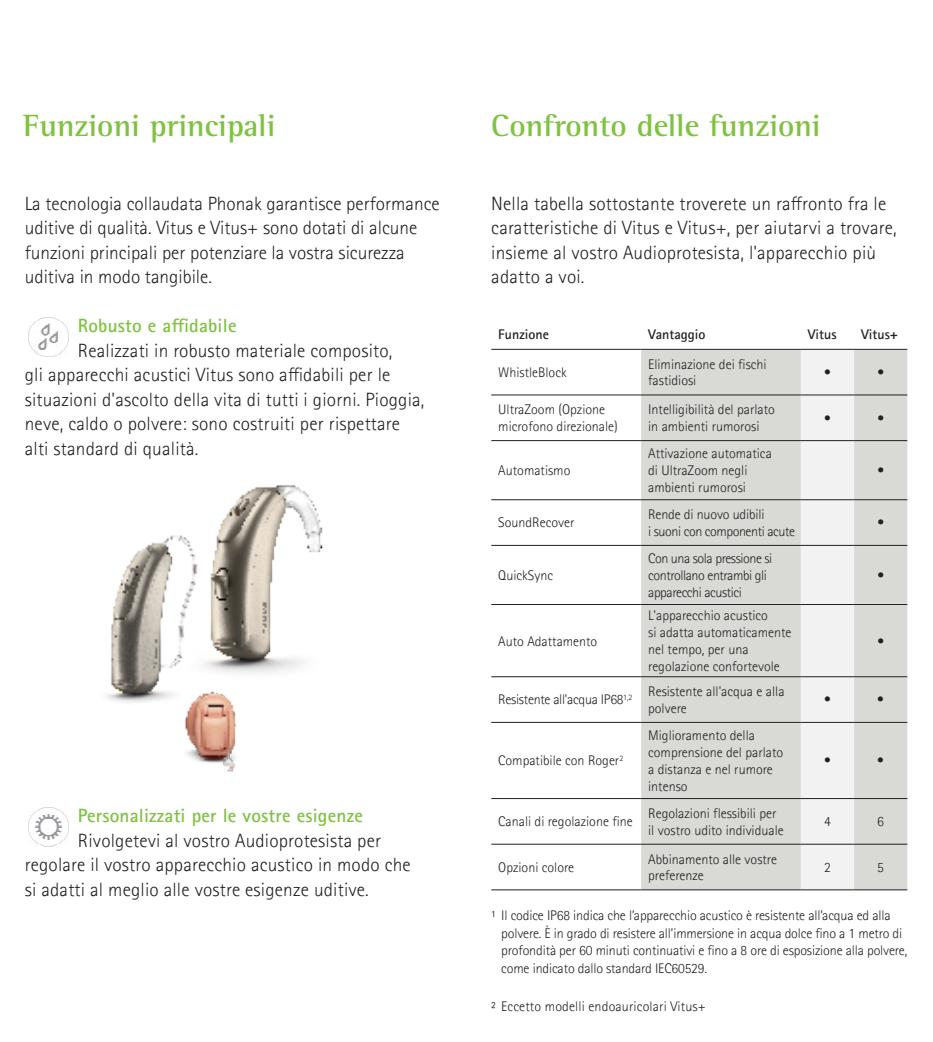
<style>
.page{position:relative;width:933px;height:1042px;background:#fff}
.page>*{position:absolute;margin:0;border:0;box-sizing:border-box;transform-origin:0 0}
.t1{font:700 31.5px "Rotis Semifor Phonak";color:#7fc241}
.t2{font:300 19.25px/24.5px "Rotis Sansfor Phonak";letter-spacing:.01em;color:#231f20}
.t3{font:700 19.25px "Rotis Sansfor Phonak";letter-spacing:.01em;color:#7fc241}
.t4{font:300 14px/16.8px "Rotis Sansfor Phonak";color:#231f20}
.t5{font:300 14px/16.8px "Rotis Sansfor Phonak";letter-spacing:-.03em;color:#231f20}
.t6{font:700 14px "Rotis Sansfor Phonak";color:#231f20}
</style>
<div class="page">
<div style="left:641px;top:350px;width:266px;height:539px;background:#d9d9d6"></div>
<div style="left:801px;top:350px;width:53px;height:539px;background:#f1f2f1"></div>
<hr style="left:491px;top:395px;width:150px;height:1px;background:#231f20">
<hr style="left:641px;top:395px;width:160px;height:1px;background:#231f20">
<hr style="left:801px;top:395px;width:53px;height:1px;background:#231f20">
<hr style="left:854px;top:395px;width:53px;height:1px;background:#231f20">
<hr style="left:491px;top:440px;width:150px;height:1px;background:#231f20">
<hr style="left:641px;top:440px;width:160px;height:1px;background:#231f20">
<hr style="left:801px;top:440px;width:53px;height:1px;background:#231f20">
<hr style="left:854px;top:440px;width:53px;height:1px;background:#231f20">
<hr style="left:491px;top:499px;width:150px;height:1px;background:#231f20">
<hr style="left:641px;top:499px;width:160px;height:1px;background:#231f20">
<hr style="left:801px;top:499px;width:53px;height:1px;background:#231f20">
<hr style="left:854px;top:499px;width:53px;height:1px;background:#231f20">
<hr style="left:491px;top:545px;width:150px;height:1px;background:#231f20">
<hr style="left:641px;top:545px;width:160px;height:1px;background:#231f20">
<hr style="left:801px;top:545px;width:53px;height:1px;background:#231f20">
<hr style="left:854px;top:545px;width:53px;height:1px;background:#231f20">
<hr style="left:491px;top:604px;width:150px;height:1px;background:#231f20">
<hr style="left:641px;top:604px;width:160px;height:1px;background:#231f20">
<hr style="left:801px;top:604px;width:53px;height:1px;background:#231f20">
<hr style="left:854px;top:604px;width:53px;height:1px;background:#231f20">
<hr style="left:491px;top:676px;width:150px;height:1px;background:#231f20">
<hr style="left:641px;top:676px;width:160px;height:1px;background:#231f20">
<hr style="left:801px;top:676px;width:53px;height:1px;background:#231f20">
<hr style="left:854px;top:676px;width:53px;height:1px;background:#231f20">
<hr style="left:491px;top:722px;width:150px;height:1px;background:#231f20">
<hr style="left:641px;top:722px;width:160px;height:1px;background:#231f20">
<hr style="left:801px;top:722px;width:53px;height:1px;background:#231f20">
<hr style="left:854px;top:722px;width:53px;height:1px;background:#231f20">
<hr style="left:491px;top:798px;width:150px;height:1px;background:#231f20">
<hr style="left:641px;top:798px;width:160px;height:1px;background:#231f20">
<hr style="left:801px;top:798px;width:53px;height:1px;background:#231f20">
<hr style="left:854px;top:798px;width:53px;height:1px;background:#231f20">
<hr style="left:491px;top:844px;width:150px;height:1px;background:#231f20">
<hr style="left:641px;top:844px;width:160px;height:1px;background:#231f20">
<hr style="left:801px;top:844px;width:53px;height:1px;background:#231f20">
<hr style="left:854px;top:844px;width:53px;height:1px;background:#231f20">
<hr style="left:491px;top:349px;width:150px;height:1px;background:#231f20">
<hr style="left:641px;top:349px;width:160px;height:1px;background:#231f20">
<hr style="left:801px;top:349px;width:53px;height:1px;background:#231f20">
<hr style="left:854px;top:349px;width:53px;height:1px;background:#231f20">
<hr style="left:491px;top:889px;width:150px;height:1px;background:#231f20">
<hr style="left:641px;top:889px;width:160px;height:1px;background:#231f20">
<hr style="left:801px;top:889px;width:53px;height:1px;background:#231f20">
<hr style="left:854px;top:889px;width:53px;height:1px;background:#231f20">
<img style="left:28px;top:317px;width:40px;height:40px">
<img style="left:28px;top:807px;width:40px;height:40px">
<img style="left:106px;top:535px;width:74px;height:168px">
<img style="left:180px;top:485px;width:143px;height:189px">
<img style="left:144px;top:681px;width:92px;height:91px">
<h1 class="t1" style="left:23px;top:106px;width:254px">Funzioni principali</h1>
<h1 class="t1" style="left:491px;top:106px;width:331px">Confronto delle funzioni</h1>
<h2 class="t2" style="left:25px;top:191px;width:416px">La tecnologia collaudata Phonak garantisce performance uditive di qualità. Vitus e Vitus+ sono dotati di alcune funzioni principali per potenziare la vostra sicurezza uditiva in modo tangibile.</h2>
<h2 class="t3" style="left:78px;top:313px;width:160px">Robusto e affidabile</h2>
<p class="t2" style="left:25px;top:338px;width:401px;text-indent:53px">Realizzati in robusto materiale composito,<br>gli apparecchi acustici Vitus sono affidabili per le situazioni d'ascolto della vita di tutti i giorni. Pioggia, neve, caldo o polvere: sono costruiti per rispettare alti standard di qualità.</p>
<h2 class="t3" style="left:78px;top:803px;width:286px">Personalizzati per le vostre esigenze</h2>
<h2 class="t2" style="left:25px;top:828px;width:387px;text-indent:53px">Rivolgetevi al vostro Audioprotesista per regolare il vostro apparecchio acustico in modo che si adatti al meglio alle vostre esigenze uditive.</h2>
<h2 class="t2" style="left:491px;top:191px;width:407px">Nella tabella sottostante troverete un raffronto fra le caratteristiche di Vitus e Vitus+, per aiutarvi a trovare, insieme al vostro Audioprotesista, l'apparecchio più adatto a voi.</h2>
<p class="t6" style="left:498px;top:325px;width:52px">Funzione</p>
<p class="t6" style="left:648px;top:325px;width:59px">Vantaggio</p>
<p class="t6" style="left:808px;top:325px;width:30px">Vitus</p>
<p class="t6" style="left:861px;top:325px;width:39px">Vitus+</p>
<p class="t4" style="left:498px;top:364px;width:70px">WhistleBlock</p>
<p class="t4" style="left:648px;top:356px;width:120px">Eliminazione dei fischi fastidiosi</p>
<p class="t4" style="left:824px;top:364px;width:8px">•</p>
<p class="t4" style="left:877px;top:364px;width:8px">•</p>
<p class="t4" style="left:498px;top:401px;width:121px">UltraZoom (Opzione microfono direzionale)</p>
<p class="t4" style="left:648px;top:401px;width:128px">Intelligibilità del parlato in ambienti rumorosi</p>
<p class="t4" style="left:824px;top:410px;width:8px">•</p>
<p class="t4" style="left:877px;top:410px;width:8px">•</p>
<p class="t4" style="left:498px;top:462px;width:74px">Automatismo</p>
<p class="t4" style="left:648px;top:445px;width:125px">Attivazione automatica di UltraZoom negli ambienti rumorosi</p>
<p class="t4" style="left:877px;top:462px;width:8px">•</p>
<p class="t4" style="left:498px;top:514px;width:78px">SoundRecover</p>
<p class="t5" style="left:648px;top:506px;width:148px">Rende di nuovo udibili<br>i suoni con componenti acute</p>
<p class="t4" style="left:877px;top:514px;width:8px">•</p>
<p class="t4" style="left:498px;top:567px;width:56px">QuickSync</p>
<p class="t5" style="left:648px;top:550px;width:126px">Con una sola pressione si controllano entrambi gli apparecchi acustici</p>
<p class="t4" style="left:877px;top:567px;width:8px">•</p>
<p class="t4" style="left:498px;top:633px;width:101px">Auto Adattamento</p>
<p class="t4" style="left:648px;top:607px;width:145px">L'apparecchio acustico<br>si adatta automaticamente nel tempo, per una regolazione confortevole</p>
<p class="t4" style="left:877px;top:633px;width:8px">•</p>
<p class="t4" style="left:648px;top:683px;width:138px;text-indent:-150px">Resistente all'acqua IP68<sub>1,2</sub> Resistente all'acqua e alla polvere</p>
<p class="t4" style="left:824px;top:691px;width:8px">•</p>
<p class="t4" style="left:877px;top:691px;width:8px">•</p>
<p class="t4" style="left:498px;top:752px;width:126px">Compatibile con Roger<sup>2</sup></p>
<p class="t4" style="left:648px;top:727px;width:137px">Miglioramento della comprensione del parlato a distanza e nel rumore intenso</p>
<p class="t4" style="left:824px;top:752px;width:8px">•</p>
<p class="t4" style="left:877px;top:752px;width:8px">•</p>
<p class="t4" style="left:498px;top:813px;width:136px">Canali di regolazione fine</p>
<p class="t4" style="left:648px;top:805px;width:137px">Regolazioni flessibili per il vostro udito individuale</p>
<p class="t4" style="left:824px;top:813px;width:8px">4</p>
<p class="t4" style="left:877px;top:813px;width:8px">6</p>
<p class="t4" style="left:498px;top:859px;width:77px">Opzioni colore</p>
<p class="t4" style="left:648px;top:850px;width:130px">Abbinamento alle vostre preferenze</p>
<p class="t4" style="left:824px;top:859px;width:8px">2</p>
<p class="t4" style="left:877px;top:859px;width:8px">5</p>
<p class="t4" style="left:501px;top:907px;width:407px;line-height:17.5px;text-indent:-10px">1 Il codice IP68 indica che l’apparecchio acustico è resistente all’acqua ed alla polvere. È in grado di resistere all’immersione in acqua dolce fino a 1 metro di profondità per 60 minuti continuativi e fino a 8 ore di esposizione alla polvere, come indicato dallo standard IEC60529.</p>
<p class="t4" style="left:491px;top:998px;width:216px">2 Eccetto modelli endoauricolari Vitus+</p>
</div>
